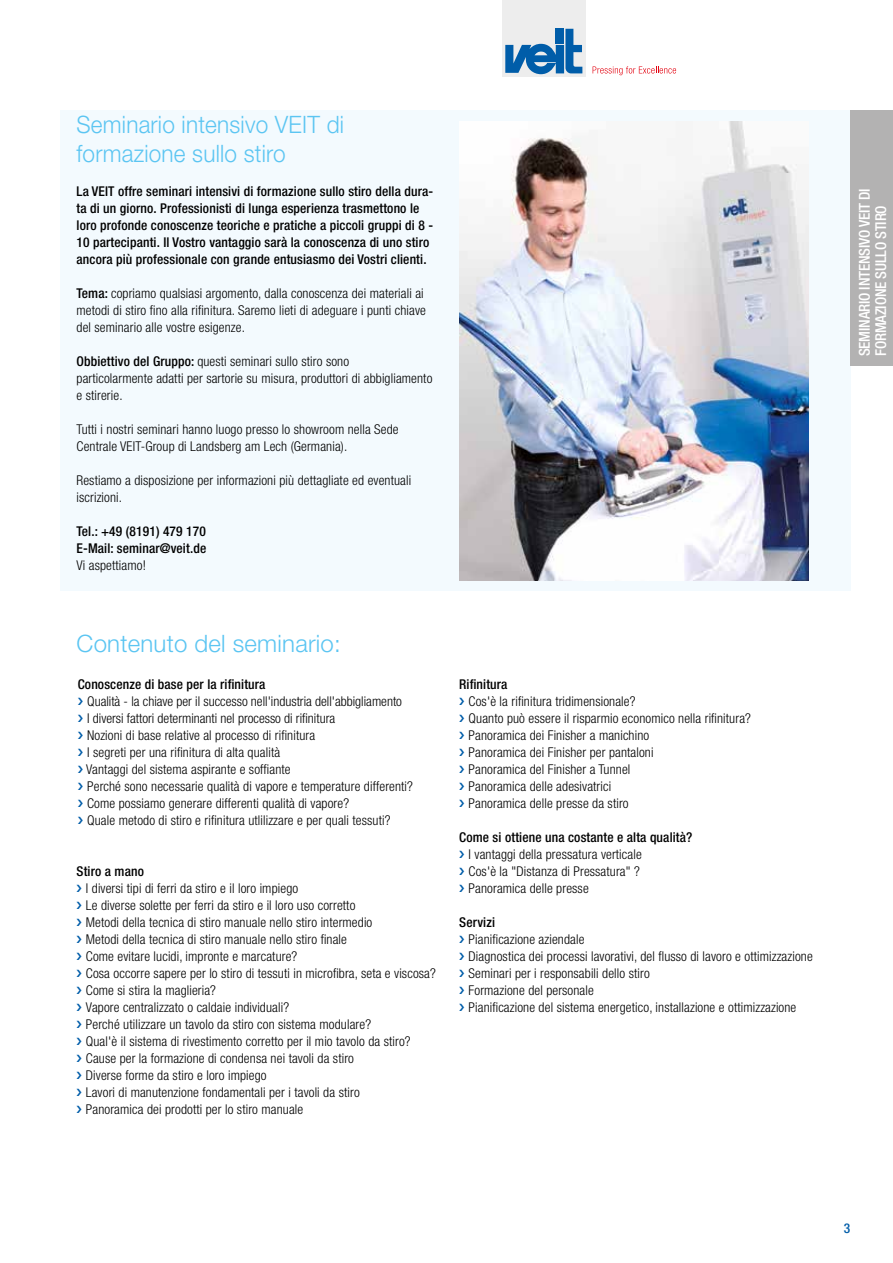
<style>
.page{position:relative;width:893px;height:1263px;background:#fff}
.page>*{position:absolute;margin:0;border:0;box-sizing:border-box;transform-origin:0 0}
.t1{font:300 24px/28.8px "Helvetica Neue LT Std";letter-spacing:.01em;color:#5bc5f2;scale:.94 1}
.t2{font:300 24px "Helvetica Neue LT Std";letter-spacing:.01em;color:#5bc5f2}
.t3{font:500 condensed 15px/16.5px "Helvetica Neue LT Std";letter-spacing:-.015em;color:#fff}
.t4{font:500 condensed 15px "Helvetica Neue LT Std";letter-spacing:.01em;color:#fff}
.t5{font:300 condensed 13.5px/17px "Helvetica Neue LT Std";letter-spacing:.01em;color:#000}
.t6{font:500 condensed 13.5px/17px "Helvetica Neue LT Std";letter-spacing:.01em;color:#000}
.t7{font:500 condensed 13.5px "Helvetica Neue LT Std";color:#005da9}
.s1{font-weight:500}
</style>
<div class="page">
<div style="left:502px;top:0;width:83px;height:76px;background:#ededed"></div>
<svg style="left:505px;top:29px;width:77px;height:45px"></svg>
<div style="left:556px;top:29px;width:8px;height:15px;background:#005da9"></div>
<svg style="left:593px;top:66px;width:83px;height:9px"></svg>
<div style="left:60px;top:111px;width:790px;height:480px;background:#f3fafe"></div>
<img style="left:459px;top:122px;width:349px;height:458px">
<div style="left:850px;top:111px;width:43px;height:255px;background:#b3b2b2"></div>
<h1 class="t1" style="left:77px;top:109px;width:286px">Seminario intensivo VEIT di formazione sullo stiro</h1>
<p class="t6" style="left:77px;top:182px;width:358px">La VEIT offre seminari intensivi di formazione sullo stiro della dura&shy;ta di un giorno. Professionisti di lunga esperienza trasmettono le loro profonde conoscenze teoriche e pratiche a piccoli gruppi di 8 - 10 partecipanti. Il Vostro vantaggio sarà la conoscenza di uno stiro ancora più professionale con grande entusiasmo dei Vostri clienti.</p>
<p class="t5" style="left:77px;top:284px;width:351px"><span class="s1">Tema:</span> copriamo qualsiasi argomento, dalla conoscenza dei materiali ai metodi di stiro fino alla rifinitura. Saremo lieti di adeguare i punti chiave del seminario alle vostre esigenze.</p>
<p class="t5" style="left:77px;top:352px;width:357px"><span class="s1">Obbiettivo del Gruppo:</span> questi seminari sullo stiro sono<br>particolarmente adatti per sartorie su misura, produttori di abbigliamento e stirerie.</p>
<p class="t5" style="left:77px;top:420px;width:324px">Tutti i nostri seminari hanno luogo presso lo showroom nella Sede<br>Centrale VEIT-Group di Landsberg am Lech (Germania).</p>
<p class="t5" style="left:77px;top:471px;width:336px">Restiamo a disposizione per informazioni più dettagliate ed eventuali iscrizioni.</p>
<p class="t6" style="left:77px;top:522px;width:131px">Tel.: +49 (8191) 479 170<br>E-Mail: seminar@veit.de</p>
<p class="t5" style="left:77px;top:556px;width:71px">Vi aspettiamo!</p>
<h1 class="t2" style="left:77px;top:629px;width:266px">Contenuto del seminario:</h1>
<p class="t6" style="left:78px;top:675px;width:189px">Conoscenze di base per la rifinitura</p>
<p class="t5" style="left:86px;top:692px;width:328px">Qualità - la chiave per il successo nell'industria dell'abbigliamento<br>I diversi fattori determinanti nel processo di rifinitura<br>Nozioni di base relative al processo di rifinitura<br>I segreti per una rifinitura di alta qualità<br>Vantaggi del sistema aspirante e soffiante<br>Perché sono necessarie qualità di vapore e temperature differenti?<br>Come possiamo generare differenti qualità di vapore?<br>Quale metodo di stiro e rifinitura utlilizzare e per quali tessuti?</p>
<p class="t6" style="left:77px;top:862px;width:69px">Stiro a mano</p>
<p class="t5" style="left:86px;top:880px;width:352px">I diversi tipi di ferri da stiro e il loro impiego<br>Le diverse solette per ferri da stiro e il loro uso corretto<br>Metodi della tecnica di stiro manuale nello stiro intermedio<br>Metodi della tecnica di stiro manuale nello stiro finale<br>Come evitare lucidi, impronte e marcature?<br>Cosa occorre sapere per lo stiro di tessuti in microfibra, seta e viscosa?<br>Come si stira la maglieria?<br>Vapore centralizzato o caldaie individuali?<br>Perché utilizzare un tavolo da stiro con sistema modulare?<br>Qual'è il sistema di rivestimento corretto per il mio tavolo da stiro?<br>Cause per la formazione di condensa nei tavoli da stiro<br>Diverse forme da stiro e loro impiego<br>Lavori di manutenzione fondamentali per i tavoli da stiro<br>Panoramica dei prodotti per lo stiro manuale</p>
<p class="t6" style="left:459px;top:675px;width:50px">Rifinitura</p>
<p class="t5" style="left:469px;top:692px;width:284px">Cos'è la rifinitura tridimensionale?<br>Quanto può essere il risparmio economico nella rifinitura?<br>Panoramica dei Finisher a manichino<br>Panoramica dei Finisher per pantaloni<br>Panoramica del Finisher a Tunnel<br>Panoramica delle adesivatrici<br>Panoramica delle presse da stiro</p>
<p class="t6" style="left:459px;top:828px;width:235px">Come si ottiene una costante e alta qualità?</p>
<p class="t5" style="left:469px;top:846px;width:175px">I vantaggi della pressatura verticale<br>Cos'è la "Distanza di Pressatura" ?<br>Panoramica delle presse</p>
<p class="t6" style="left:459px;top:913px;width:37px">Servizi</p>
<p class="t5" style="left:469px;top:931px;width:346px">Pianificazione aziendale<br>Diagnostica dei processi lavorativi, del flusso di lavoro e ottimizzazione Seminari per i responsabili dello stiro<br>Formazione del personale<br>Pianificazione del sistema energetico, installazione e ottimizzazione</p>
<p class="t3" style="left:856px;top:356px;width:169px;rotate:-90deg">SEMINARIO INTENSIVO VEIT DI<br>FORMAZIONE SULLO STIRO</p>
<p class="t4" style="left:855px;top:357px;width:128px;rotate:-90deg">INHALTSVERZEICHNIS</p>
<p class="t7" style="left:844px;top:1220px;width:8px">3</p>
</div>
